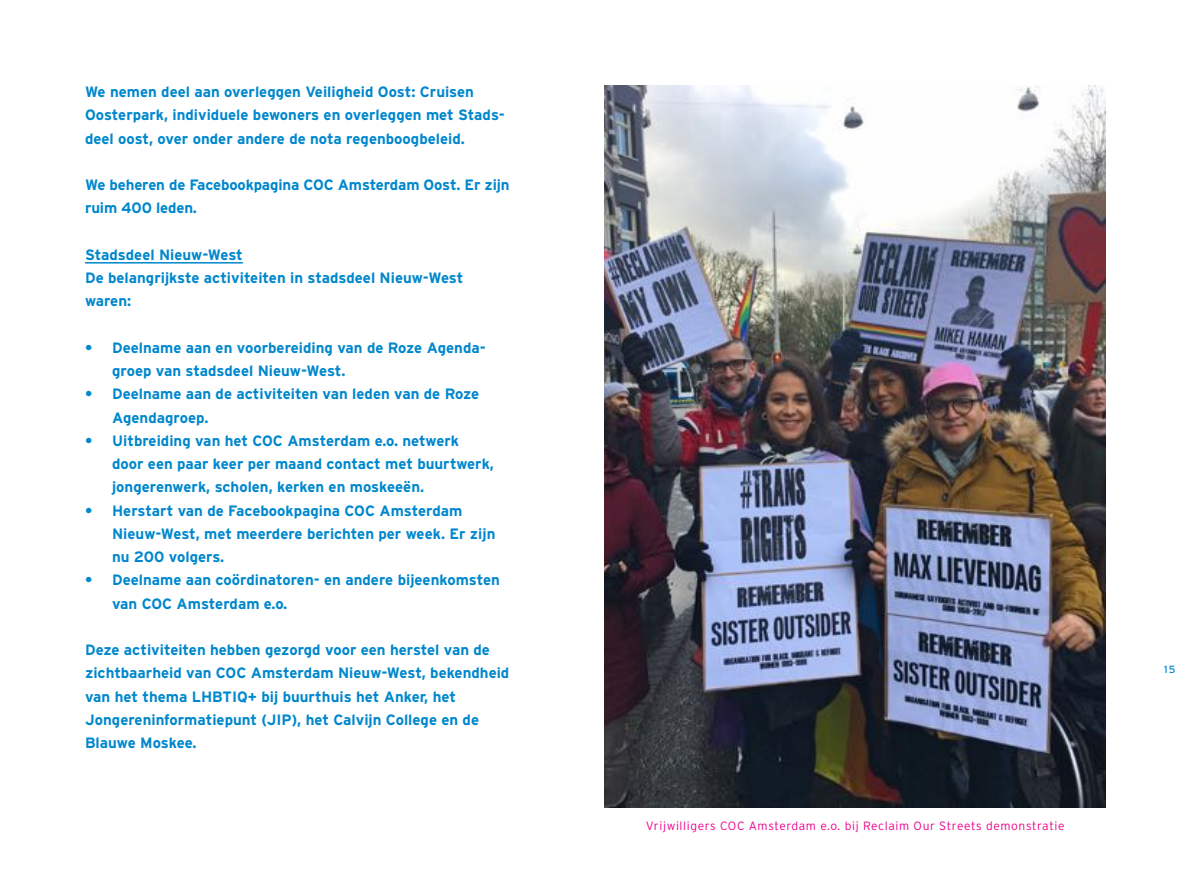
<style>
.page{position:relative;width:1191px;height:893px;background:#fff}
.page>*{position:absolute;margin:0;border:0;box-sizing:border-box;transform-origin:0 0}
.t1{font:700 15px/23.2px "Interstate";color:#0087cd}
.t2{font:300 12px "Interstate";letter-spacing:.05em;color:#ec008c}
.t3{font:10.5px "Interstate";color:#0087cd}
</style>
<div class="page">
<img style="left:604px;top:85px;width:502px;height:722px">
<hr style="left:85px;top:262px;width:158px;height:2px;background:#0087cd">
<p class="t1" style="left:85px;top:80px;width:421px">We nemen deel aan overleggen Veiligheid Oost: Cruisen<br>Oosterpark, individuele bewoners en overleggen met Stads&shy;deel oost, over onder andere de nota regenboogbeleid.</p>
<p class="t1" style="left:85px;top:173px;width:426px">We beheren de Facebookpagina COC Amsterdam Oost. Er zijn ruim 400 leden.</p>
<p class="t1" style="left:85px;top:243px;width:380px">Stadsdeel Nieuw-West<br>De belangrijkste activiteiten in stadsdeel Nieuw-West waren:</p>
<p class="t1" style="left:112px;top:336px;width:375px;text-indent:-27px">• Deelname aan en voorbereiding van de Roze Agenda&shy;groep van stadsdeel Nieuw-West.</p>
<p class="t1" style="left:112px;top:382px;width:368px;text-indent:-27px">• Deelname aan de activiteiten van leden van de Roze<br>Agendagroep.</p>
<p class="t1" style="left:112px;top:429px;width:383px;text-indent:-27px">• Uitbreiding van het COC Amsterdam e.o. netwerk door een paar keer per maand contact met buurtwerk, jongerenwerk, scholen, kerken en moskeeën.</p>
<p class="t1" style="left:112px;top:499px;width:385px;text-indent:-27px">• Herstart van de Facebookpagina COC Amsterdam<br>Nieuw-West, met meerdere berichten per week. Er zijn nu 200 volgers.</p>
<p class="t1" style="left:112px;top:568px;width:389px;text-indent:-27px">• Deelname aan coördinatoren- en andere bijeenkomsten van COC Amsterdam e.o.</p>
<p class="t1" style="left:85px;top:638px;width:426px">Deze activiteiten hebben gezorgd voor een herstel van de zichtbaarheid van COC Amsterdam Nieuw-West, bekendheid van het thema LHBTIQ+ bij buurthuis het Anker, het Jongereninformatiepunt (JIP), het Calvijn College en de Blauwe Moskee.</p>
<p class="t2" style="left:646px;top:819px;width:420px">Vrijwilligers COC Amsterdam e.o. bij Reclaim Our Streets demonstratie</p>
<p class="t3" style="left:1164px;top:664px;width:13px">15</p>
</div>
